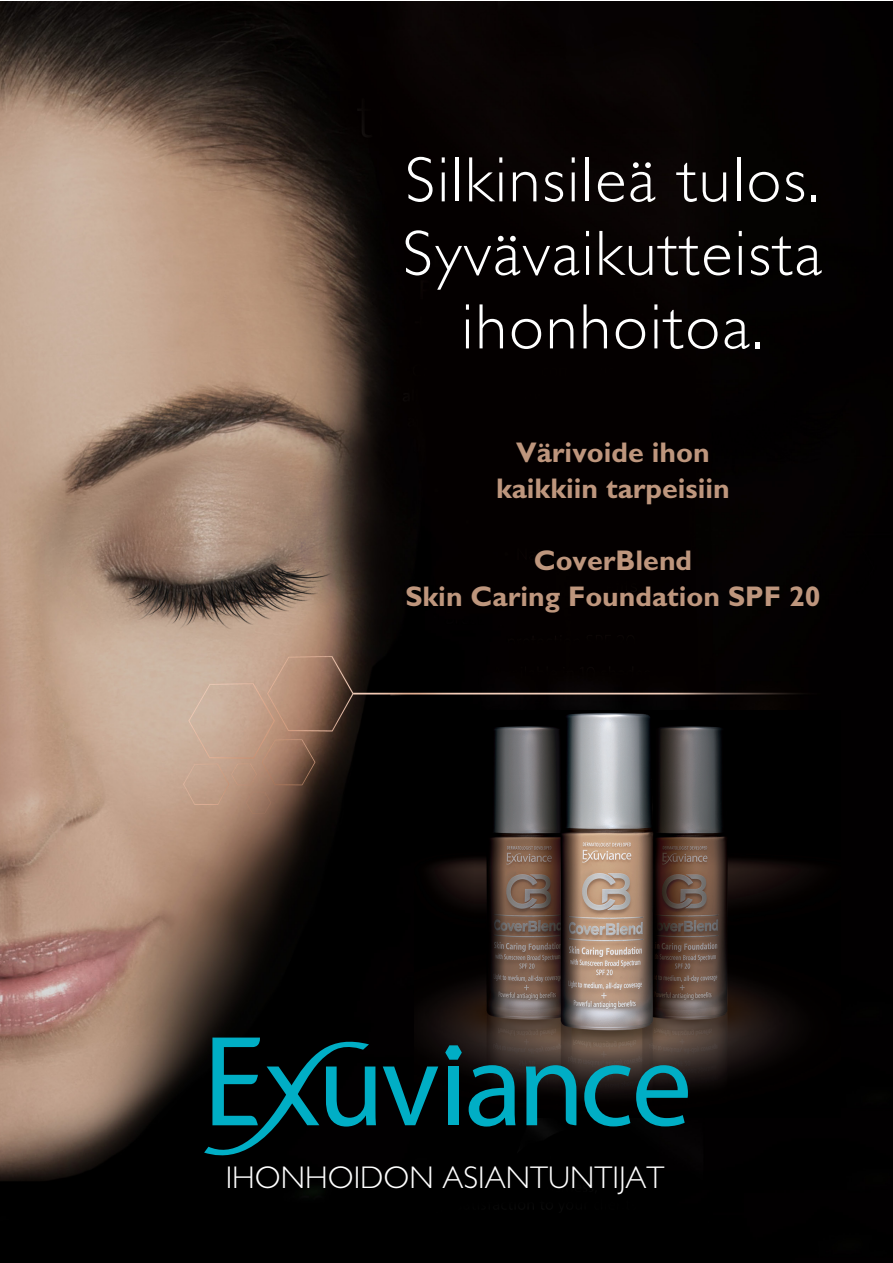
<style>
.page{position:relative;width:893px;height:1263px;background:#fff}
.page>*{position:absolute;margin:0;border:0;box-sizing:border-box;transform-origin:0 0}
.t1{font:300 64.5px/73.5px "M Gill Sans";letter-spacing:.03em;color:#fff;text-align:center}
.t2{font:300 31.5px "M Gill Sans";color:#fff}
.t3{font:700 28.5px/36px "M Gill Sans";color:#be967d;text-align:center}
</style>
<div class="page">
<img style="left:0;top:1px;width:892px;height:1262px">
<img style="left:415px;top:710px;width:425px;height:408px">
<svg style="left:445px;top:1045px;width:17px;height:15px"></svg>
<svg style="left:383px;top:1066px;width:55px;height:59px;background:#003d45"></svg>
<div style="left:448px;top:1066px;width:11px;height:59px;background:#00aec5"></div>
<svg style="left:469px;top:1065px;width:46px;height:61px;background:#035c68"></svg>
<svg style="left:526px;top:1065px;width:50px;height:61px;background:#065660"></svg>
<svg style="left:584px;top:1065px;width:104px;height:61px;background:#0b4d56"></svg>
<svg style="left:204px;top:1035px;width:172px;height:120px;background:#002e35"></svg>
<h1 class="t1" style="left:403px;top:144px;width:421px">Silkinsileä tulos.<br>Syvävaikutteista ihonhoitoa.</h1>
<p class="t3" style="left:496px;top:435px;width:235px">Värivoide ihon kaikkiin tarpeisiin</p>
<p class="t3" style="left:405px;top:543px;width:417px">CoverBlend<br>Skin Caring Foundation SPF 20</p>
<p class="t2" style="left:226px;top:1160px;width:440px">IHONHOIDON ASIANTUNTIJAT</p>
</div>
